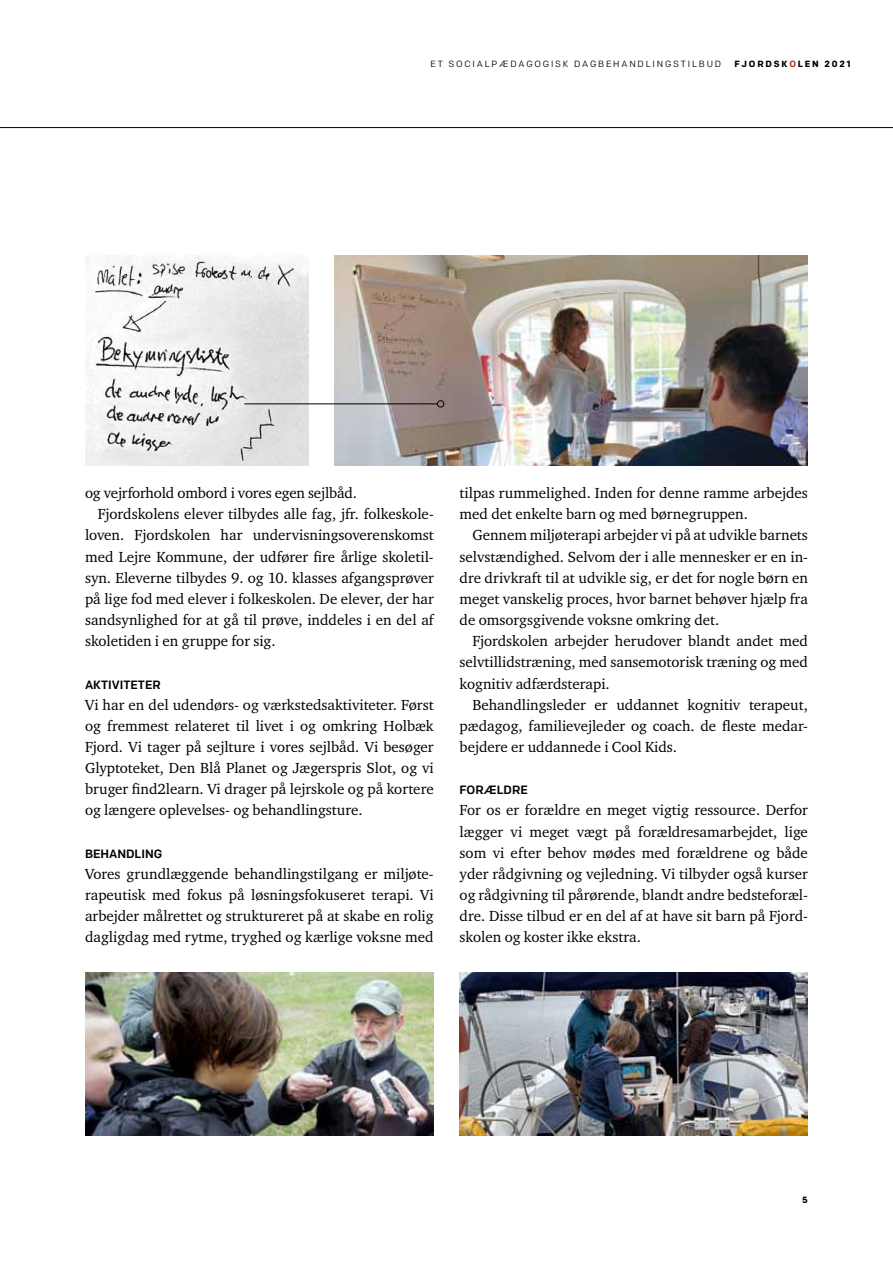
<style>
.page{position:relative;width:893px;height:1263px;background:#fff}
.page>*{position:absolute;margin:0;border:0;box-sizing:border-box;transform-origin:0 0}
.t1{font:15px/21.1px "Charter";color:#000;text-align:justify}
.t2{font:500 12px "Colfax";color:#000}
.t3{font:9px "Colfax";letter-spacing:.2em;color:#000}
.t4{font:700 9px "Colfax";letter-spacing:.2em;color:#000}
.s1{color:#c13327}
</style>
<div class="page">
<hr style="left:0;top:127px;width:893px;height:1px;background:#000">
<img style="left:85px;top:973px;width:349px;height:162px">
<img style="left:460px;top:973px;width:348px;height:162px">
<img style="left:334px;top:255px;width:474px;height:211px">
<img style="left:85px;top:256px;width:223px;height:210px">
<hr style="left:244px;top:403px;width:193px;height:1px;background:#000">
<div style="left:437px;top:400px;width:7px;height:7px;border:1px solid #000;border-radius:50%"></div>
<p class="t3" style="left:430px;top:59px;width:291px">ET SO CIALPÆD AGO GISK D AGBE HAND LIN GSTILBUD</p>
<p class="t4" style="left:734px;top:59px;width:118px">FJORDSK<span class="s1">O</span>LEN 2021</p>
<p class="t1" style="left:85px;top:482px;width:273px">og vejrforhold ombord i vores egen sejlbåd.</p>
<p class="t1" style="left:98px;top:503px;width:337px">Fjordskolens elever tilbydes alle fag, jfr. folkeskole-</p>
<p class="t1" style="left:85px;top:524px;width:350px">loven. Fjordskolen har undervisningsoverenskomst</p>
<p class="t1" style="left:85px;top:546px;width:350px">med Lejre Kommune, der udfører fire årlige skoletil-</p>
<p class="t1" style="left:85px;top:567px;width:350px">syn. Eleverne tilbydes 9. og 10. klasses afgangsprøver</p>
<p class="t1" style="left:85px;top:588px;width:350px">på lige fod med elever i folkeskolen. De elever, der har</p>
<p class="t1" style="left:85px;top:609px;width:350px">sandsynlighed for at gå til prøve, inddeles i en del af</p>
<p class="t1" style="left:85px;top:630px;width:192px">skoletiden i en gruppe for sig.</p>
<p class="t2" style="left:85px;top:677px;width:77px">AKTIVITETER</p>
<p class="t1" style="left:85px;top:694px;width:350px">Vi har en del udendørs- og værkstedsaktiviteter. Først og fremmest relateret til livet i og omkring Holbæk Fjord. Vi tager på sejlture i vores sejlbåd. Vi besøger Glyptoteket, Den Blå Planet og Jægerspris Slot, og vi bruger find2learn. Vi drager på lejrskole og på kortere og længere oplevelses- og behandlingsture.</p>
<p class="t2" style="left:85px;top:846px;width:79px">BEHANDLING</p>
<p class="t1" style="left:85px;top:863px;width:350px">Vores grundlæggende behandlingstilgang er miljøte&shy;rapeutisk med fokus på løsningsfokuseret terapi. Vi arbejder målrettet og struktureret på at skabe en rolig dagligdag med rytme, tryghed og kærlige voksne med</p>
<p class="t1" style="left:460px;top:482px;width:350px">tilpas rummelighed. Inden for denne ramme arbejdes med det enkelte barn og med børnegruppen.</p>
<p class="t1" style="left:460px;top:524px;width:350px;text-indent:13px">Gennem miljøterapi arbejder vi på at udvikle barnets selvstændighed. Selvom der i alle mennesker er en in&shy;dre drivkraft til at udvikle sig, er det for nogle børn en meget vanskelig proces, hvor barnet behøver hjælp fra de omsorgsgivende voksne omkring det.</p>
<p class="t1" style="left:460px;top:630px;width:350px;text-indent:13px">Fjordskolen arbejder herudover blandt andet med selvtillidstræning, med sansemotorisk træning og med kognitiv adfærdsterapi.</p>
<p class="t1" style="left:460px;top:694px;width:350px;text-indent:13px">Behandlingsleder er uddannet kognitiv terapeut, pædagog, familievejleder og coach. de fleste medar&shy;bejdere er uddannede i Cool Kids.</p>
<p class="t2" style="left:460px;top:783px;width:70px">FORÆLDRE</p>
<p class="t1" style="left:460px;top:799px;width:350px">For os er forældre en meget vigtig ressource. Derfor lægger vi meget vægt på forældresamarbejdet, lige som vi efter behov mødes med forældrene og både yder rådgivning og vejledning. Vi tilbyder også kurser og rådgivning til pårørende, blandt andre bedsteforæl&shy;dre. Disse tilbud er en del af at have sit barn på Fjord&shy;skolen og koster ikke ekstra.</p>
<p class="t4" style="left:802px;top:1194px;width:7px">5</p>
</div>
